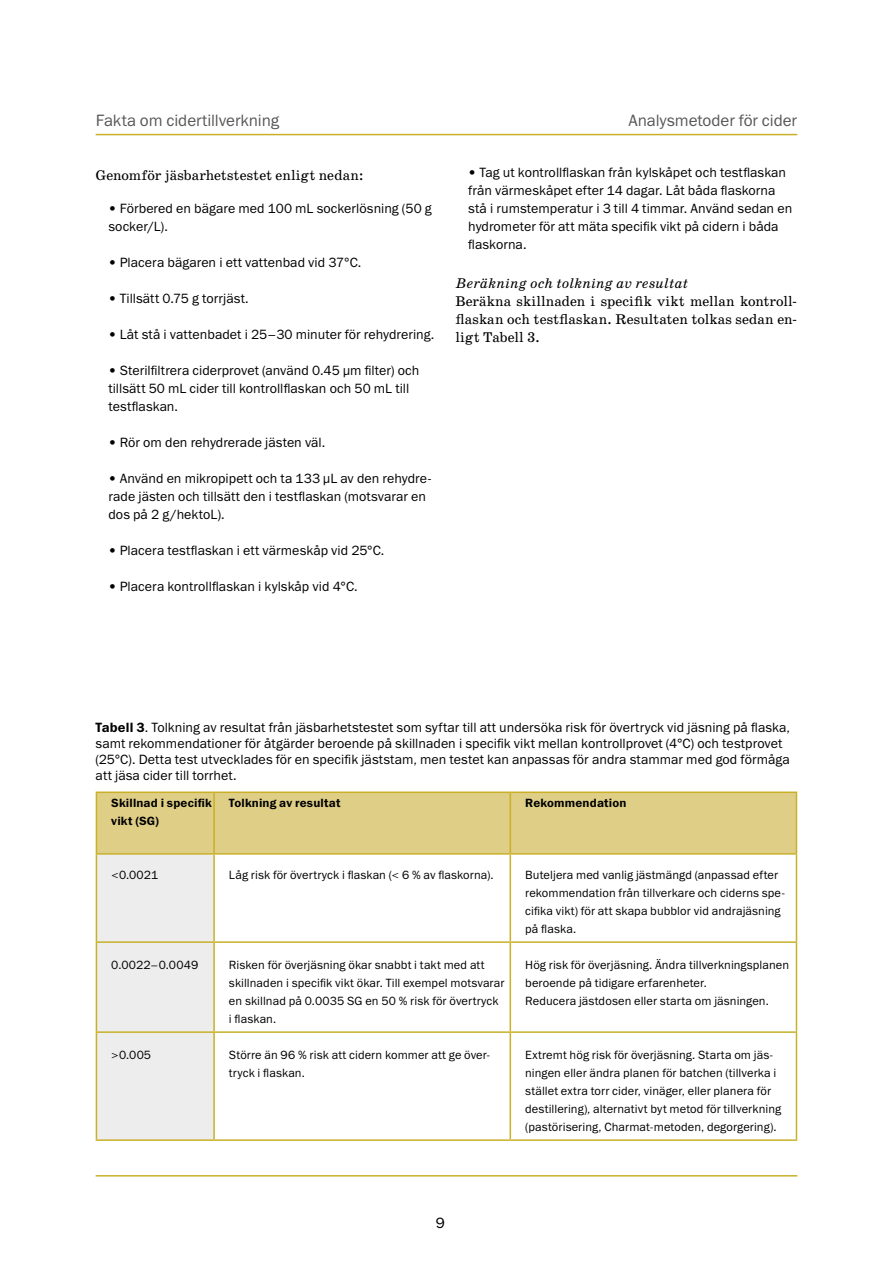
<style>
.page{position:relative;width:893px;height:1263px;background:#fff}
.page>*{position:absolute;margin:0;border:0;box-sizing:border-box;transform-origin:0 0}
.t1{font:16.5px "Franklin Gothic ITC";letter-spacing:-.005em;color:#575756}
.t2{font:15px "Franklin Gothic ITC";color:#000}
.t3{font:14.25px/18px "School";color:#000;text-align:justify}
.t4{font:italic 14.25px "School";color:#000}
.t5{font:13.5px/18px "Franklin Gothic ITC";letter-spacing:.005em;color:#000}
.t6{font:12px/18px "Franklin Gothic ITC";letter-spacing:.01em;color:#000}
.t7{font:600 12px/18px "Franklin Gothic ITC";letter-spacing:.015em;color:#000}
.s1{font-weight:600}
</style>
<div class="page">
<hr style="left:96px;top:1175px;width:701px;height:1px;background:#c8b128">
<hr style="left:96px;top:134px;width:701px;height:1px;background:#c8b128">
<svg style="left:97px;top:793px;width:699px;height:346px"></svg>
<hr style="left:96px;top:791px;width:118px;height:2px;background:#c8b128">
<hr style="left:96px;top:793px;width:1px;height:60px;background:#c8b128">
<hr style="left:214px;top:791px;width:296px;height:2px;background:#c8b128">
<hr style="left:213px;top:793px;width:2px;height:60px;background:#c8b128">
<hr style="left:510px;top:791px;width:287px;height:2px;background:#c8b128">
<hr style="left:510px;top:793px;width:1px;height:60px;background:#c8b128">
<hr style="left:796px;top:793px;width:1px;height:60px;background:#c8b128">
<hr style="left:96px;top:853px;width:118px;height:2px;background:#c8b128">
<hr style="left:96px;top:855px;width:1px;height:86px;background:#c8b128">
<hr style="left:214px;top:853px;width:296px;height:2px;background:#c8b128">
<hr style="left:213px;top:855px;width:2px;height:86px;background:#c8b128">
<hr style="left:510px;top:853px;width:287px;height:2px;background:#c8b128">
<hr style="left:510px;top:855px;width:1px;height:86px;background:#c8b128">
<hr style="left:796px;top:855px;width:1px;height:86px;background:#c8b128">
<hr style="left:96px;top:941px;width:118px;height:2px;background:#c8b128">
<hr style="left:96px;top:943px;width:1px;height:88px;background:#c8b128">
<hr style="left:214px;top:941px;width:296px;height:2px;background:#c8b128">
<hr style="left:213px;top:943px;width:2px;height:88px;background:#c8b128">
<hr style="left:510px;top:941px;width:287px;height:2px;background:#c8b128">
<hr style="left:510px;top:943px;width:1px;height:88px;background:#c8b128">
<hr style="left:796px;top:943px;width:1px;height:88px;background:#c8b128">
<hr style="left:96px;top:1031px;width:118px;height:2px;background:#c8b128">
<hr style="left:96px;top:1033px;width:1px;height:106px;background:#c8b128">
<hr style="left:214px;top:1031px;width:296px;height:2px;background:#c8b128">
<hr style="left:213px;top:1033px;width:2px;height:106px;background:#c8b128">
<hr style="left:510px;top:1031px;width:287px;height:2px;background:#c8b128">
<hr style="left:510px;top:1033px;width:1px;height:106px;background:#c8b128">
<hr style="left:796px;top:1033px;width:1px;height:106px;background:#c8b128">
<hr style="left:96px;top:1139px;width:118px;height:2px;background:#c8b128">
<hr style="left:214px;top:1139px;width:296px;height:2px;background:#c8b128">
<hr style="left:510px;top:1139px;width:287px;height:2px;background:#c8b128">
<p class="t1" style="left:96px;top:110px;width:185px">Fakta om cidertillverkning</p>
<p class="t1" style="left:628px;top:110px;width:170px">Analysmetoder för cider</p>
<p class="t3" style="left:96px;top:166px;width:270px">Genomför jäsbarhetstestet enligt nedan:</p>
<p class="t5" style="left:108px;top:199px;width:325px">• Förbered en bägare med 100 mL sockerlösning (50 g socker/L).</p>
<p class="t5" style="left:108px;top:253px;width:255px">• Placera bägaren i ett vattenbad vid 37°C.</p>
<p class="t5" style="left:108px;top:289px;width:142px">• Tillsätt 0.75 g torrjäst.</p>
<p class="t5" style="left:108px;top:325px;width:328px">• Låt stå i vattenbadet i 25–30 minuter för rehydrering.</p>
<p class="t5" style="left:108px;top:361px;width:313px">• Sterilfiltrera ciderprovet (använd 0.45 µm filter) och tillsätt 50 mL cider till kontrollflaskan och 50 mL till testflaskan.</p>
<p class="t5" style="left:108px;top:433px;width:218px">• Rör om den rehydrerade jästen väl.</p>
<p class="t5" style="left:108px;top:469px;width:325px">• Använd en mikropipett och ta 133 µL av den rehydre&shy;rade jästen och tillsätt den i testflaskan (motsvarar en dos på 2 g/hektoL).</p>
<p class="t5" style="left:108px;top:541px;width:277px">• Placera testflaskan i ett värmeskåp vid 25°C.</p>
<p class="t5" style="left:108px;top:577px;width:251px">• Placera kontrollflaskan i kylskåp vid 4°C.</p>
<p class="t5" style="left:468px;top:163px;width:325px">• Tag ut kontrollflaskan från kylskåpet och testflaskan från värmeskåpet efter 14 dagar. Låt båda flaskorna stå i rumstemperatur i 3 till 4 timmar. Använd sedan en hydrometer för att mäta specifik vikt på cidern i båda flaskorna.</p>
<p class="t4" style="left:455px;top:275px;width:234px">Beräkning och tolkning av resultat</p>
<p class="t3" style="left:455px;top:292px;width:343px">Beräkna skillnaden i specifik vikt mellan kontroll&shy;flaskan och testflaskan. Resultaten tolkas sedan en&shy;ligt Tabell 3.</p>
<p class="t5" style="left:96px;top:719px;width:696px;line-height:16.2px"><span class="s1">Tabell 3</span>. Tolkning av resultat från jäsbarhetstestet som syftar till att undersöka risk för övertryck vid jäsning på flaska, samt rekommendationer för åtgärder beroende på skillnaden i specifik vikt mellan kontrollprovet (4°C) och testprovet (25°C). Detta test utvecklades för en specifik jäststam, men testet kan anpassas för andra stammar med god förmåga att jäsa cider till torrhet.</p>
<p class="t7" style="left:111px;top:794px;width:102px">Skillnad i specifik vikt (SG)</p>
<p class="t7" style="left:229px;top:794px;width:113px">Tolkning av resultat</p>
<p class="t7" style="left:525px;top:794px;width:103px">Rekommendation</p>
<p class="t6" style="left:111px;top:866px;width:48px">&lt;0.0021</p>
<p class="t6" style="left:229px;top:866px;width:266px">Låg risk för övertryck i flaskan (&lt; 6 % av flaskorna).</p>
<p class="t6" style="left:525px;top:866px;width:261px">Buteljera med vanlig jästmängd (anpassad efter rekommendation från tillverkare och ciderns spe&shy;cifika vikt) för att skapa bubblor vid andrajäsning på flaska.</p>
<p class="t6" style="left:111px;top:956px;width:88px">0.0022–0.0049</p>
<p class="t6" style="left:229px;top:956px;width:277px">Risken för överjäsning ökar snabbt i takt med att skillnaden i specifik vikt ökar. Till exempel motsvarar en skillnad på 0.0035 SG en 50 % risk för övertryck<br>i flaskan.</p>
<p class="t6" style="left:525px;top:956px;width:265px">Hög risk för överjäsning. Ändra tillverkningsplanen beroende på tidigare erfarenheter.<br>Reducera jästdosen eller starta om jäsningen.</p>
<p class="t6" style="left:111px;top:1046px;width:41px">&gt;0.005</p>
<p class="t6" style="left:229px;top:1046px;width:263px">Större än 96 % risk att cidern kommer att ge över&shy;tryck i flaskan.</p>
<p class="t6" style="left:525px;top:1046px;width:257px">Extremt hög risk för överjäsning. Starta om jäs&shy;ningen eller ändra planen för batchen (tillverka i stället extra torr cider, vinäger, eller planera för destillering), alternativt byt metod för tillverkning (pastörisering, Charmat-metoden, degorgering).</p>
<p class="t2" style="left:436px;top:1213px;width:10px">9</p>
</div>
